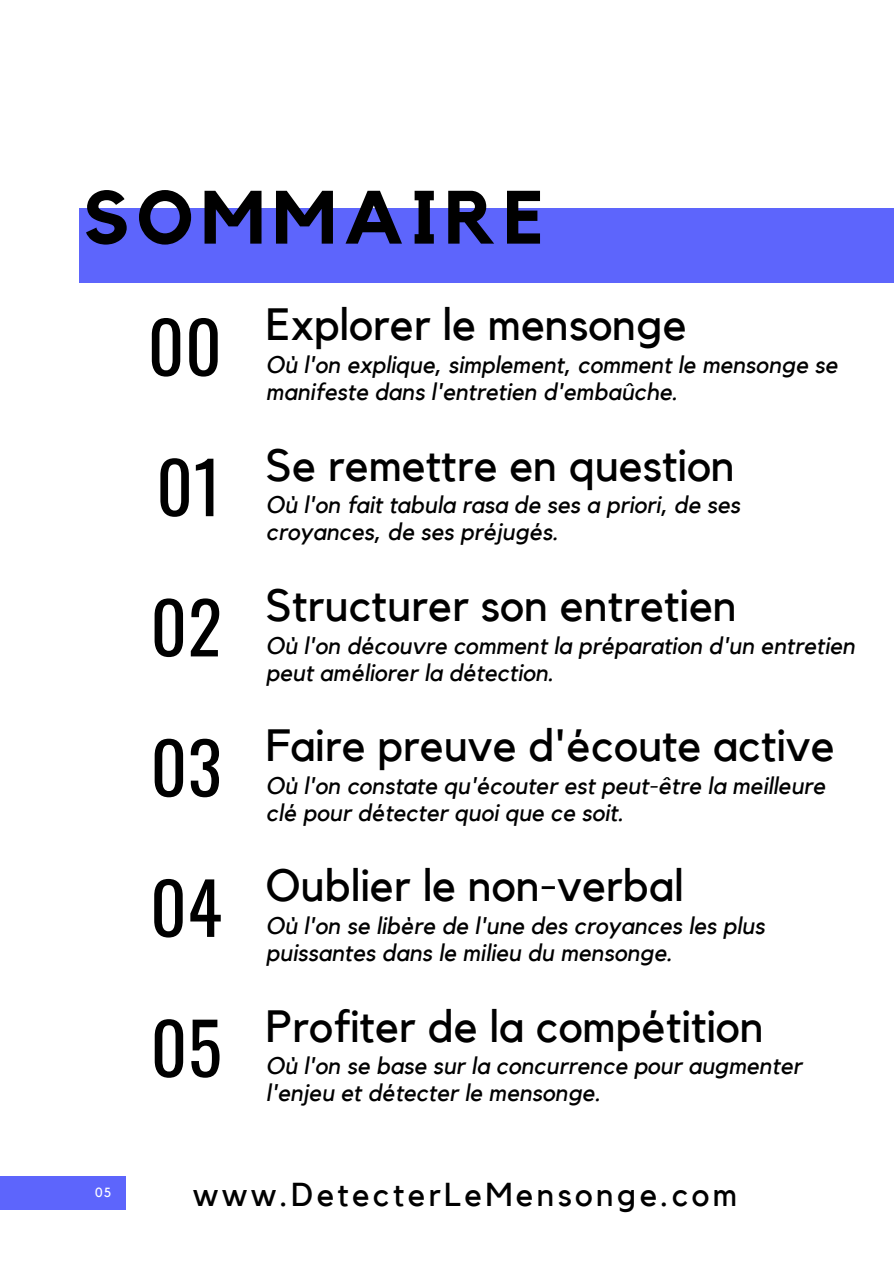
<style>
.page{position:relative;width:894px;height:1264px;background:#fff}
.page>*{position:absolute;margin:0;border:0;box-sizing:border-box;transform-origin:0 0}
.t1{font:700 74.55px "Kollektif";letter-spacing:.1em;color:#000}
.t2{font:70.95px "Oswald";letter-spacing:.01em;color:#000}
.t3{font:45px "Kollektif";color:#000}
.t4{font:33px "Kollektif";letter-spacing:.1em;color:#000}
.t5{font:italic 24px/27px "Kollektif";color:#000}
.t6{font:13.2px "Kollektif";color:#fff}
</style>
<div class="page">
<div style="left:80px;top:208px;width:813px;height:75px;background:#5d65fc"></div>
<div style="left:0;top:1176px;width:125px;height:33px;background:#5d65fc"></div>
<h1 class="t1" style="left:83px;top:183px;width:462px">SOMMAIRE</h1>
<h2 class="t2" style="left:148px;top:291px;width:76px">00</h2>
<h3 class="t3" style="left:266px;top:304px;width:422px">Explorer le mensonge</h3>
<p class="t5" style="left:266px;top:352px;width:572px">Où l'on explique, simplement, comment le mensonge se manifeste dans l'entretien d'embaûche.</p>
<h2 class="t2" style="left:156px;top:431px;width:67px">01</h2>
<h3 class="t3" style="left:266px;top:444px;width:470px">Se remettre en question</h3>
<p class="t5" style="left:266px;top:492px;width:475px">Où l'on fait tabula rasa de ses a priori, de ses croyances, de ses préjugés.</p>
<h2 class="t2" style="left:150px;top:571px;width:73px">02</h2>
<h3 class="t3" style="left:266px;top:584px;width:472px">Structurer son entretien</h3>
<p class="t5" style="left:266px;top:632px;width:590px">Où l'on découvre comment la préparation d'un entretien peut améliorer la détection.</p>
<h2 class="t2" style="left:150px;top:712px;width:73px">03</h2>
<h3 class="t3" style="left:266px;top:724px;width:570px">Faire preuve d'écoute active</h3>
<p class="t5" style="left:266px;top:773px;width:560px">Où l'on constate qu'écouter est peut-être la meilleure clé pour détecter quoi que ce soit.</p>
<h2 class="t2" style="left:150px;top:852px;width:73px">04</h2>
<h3 class="t3" style="left:266px;top:865px;width:419px">Oublier le non-verbal</h3>
<p class="t5" style="left:266px;top:913px;width:500px">Où l'on se libère de l'une des croyances les plus puissantes dans le milieu du mensonge.</p>
<h2 class="t2" style="left:150px;top:992px;width:73px">05</h2>
<h3 class="t3" style="left:266px;top:1005px;width:499px">Profiter de la compétition</h3>
<p class="t5" style="left:266px;top:1053px;width:537px">Où l'on se base sur la concurrence pour augmenter l'enjeu et détecter le mensonge.</p>
<p class="t6" style="left:95px;top:1186px;width:18px">05</p>
<h3 class="t4" style="left:193px;top:1178px;width:545px">www.DetecterLeMensonge.com</h3>
</div>
